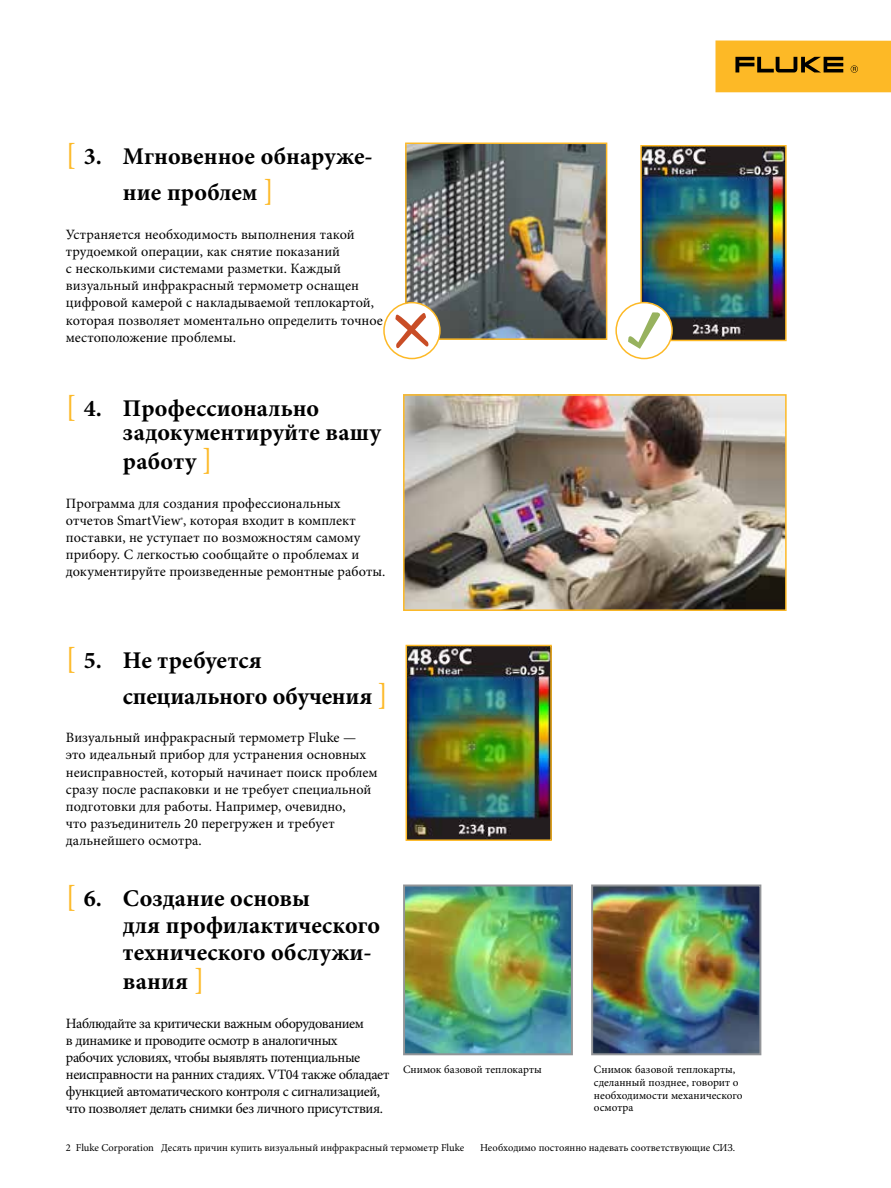
<style>
.page{position:relative;width:891px;height:1188px;background:#fff}
.page>*{position:absolute;margin:0;border:0;box-sizing:border-box;transform-origin:0 0}
.t1{font:700 24px/27.6px "Minion Pro";color:#000}
.t2{font:14.25px/17.1px "Minion Pro";letter-spacing:-.005em;color:#000}
.t3{font:14.25px/17.1px "Minion Pro";letter-spacing:-.03em;color:#000}
.t4{font:11.25px/12.8px "Minion Pro";color:#000}
.t5{font:10.5px "Minion Pro";color:#000}
.s1{font-weight:500;font-size:30px;color:#fdb926}
.s2{font-size:8.25px}
</style>
<div class="page">
<div style="left:716px;top:40px;width:175px;height:52px;background:#fdb926"></div>
<svg style="left:735px;top:57px;width:108px;height:15px"></svg>
<svg style="left:851px;top:65px;width:7px;height:8px"></svg>
<img style="left:643px;top:148px;width:141px;height:190px">
<div style="left:640px;top:145px;width:147px;height:196px;border:2px solid #fdb926"></div>
<img style="left:406px;top:397px;width:378px;height:211px">
<div style="left:403px;top:394px;width:384px;height:217px;border:2px solid #fdb926"></div>
<img style="left:408px;top:146px;width:196px;height:191px">
<div style="left:405px;top:143px;width:202px;height:197px;border:2px solid #fdb926"></div>
<div style="left:384px;top:303px;width:56px;height:56px;background:#fff;border-radius:50%"></div>
<div style="left:383px;top:302px;width:58px;height:57px;border:2px solid #fdb926;border-radius:50%"></div>
<div style="left:616px;top:303px;width:56px;height:56px;background:#fff;border-radius:50%"></div>
<div style="left:615px;top:302px;width:58px;height:57px;border:2px solid #fdb926;border-radius:50%"></div>
<svg style="left:628px;top:312px;width:32px;height:37px"></svg>
<svg style="left:395px;top:313px;width:33px;height:36px"></svg>
<img style="left:409px;top:648px;width:140px;height:190px">
<div style="left:406px;top:645px;width:146px;height:196px;border:2px solid #fdb926"></div>
<img style="left:406px;top:888px;width:164px;height:164px">
<div style="left:403px;top:885px;width:170px;height:170px;border:2px solid #939598"></div>
<img style="left:594px;top:888px;width:164px;height:164px">
<div style="left:591px;top:885px;width:170px;height:170px;border:2px solid #939598"></div>
<h1 class="t1" style="left:123px;top:138px;width:251px;line-height:36px;text-indent:-57px"><span class="s1">[</span> 3. Мгновенное обнаруже&shy;ние проблем <span class="s1">]</span></h1>
<p class="t2" style="left:66px;top:226px;width:318px">Устраняется необходимость выполнения такой трудоемкой операции, как снятие показаний<br>с несколькими системами разметки. Каждый визуальный инфракрасный термометр оснащен цифровой камерой с накладываемой теплокартой, которая позволяет моментально определить точное местоположение проблемы.</p>
<h1 class="t1" style="left:123px;top:396px;width:259px;line-height:24px;text-indent:-57px"><span class="s1">[</span> 4. Профессионально задокументируйте вашу</h1>
<h1 class="t1" style="left:123px;top:447px;width:91px">работу <span class="s1">]</span></h1>
<p class="t2" style="left:66px;top:494px;width:321px">Программа для создания профессиональных отчетов SmartView<span class="s2">®</span>, которая входит в комплект поставки, не уступает по возможностям самому прибору. С легкостью сообщайте о проблемах и документируйте произведенные ремонтные работы.</p>
<h1 class="t1" style="left:123px;top:642px;width:267px;line-height:36px;text-indent:-57px"><span class="s1">[</span> 5. Не требуется специального обучения <span class="s1">]</span></h1>
<p class="t2" style="left:66px;top:729px;width:313px">Визуальный инфракрасный термометр Fluke — это идеальный прибор для устранения основных неисправностей, который начинает поиск проблем сразу после распаковки и не требует специальной подготовки для работы. Например, очевидно,<br>что разъединитель 20 перегружен и требует дальнейшего осмотра.</p>
<h1 class="t1" style="left:123px;top:885px;width:259px;text-indent:-57px"><span class="s1">[</span> 6. Создание основы<br>для профилактического технического обслужи&shy;вания <span class="s1">]</span></h1>
<p class="t3" style="left:66px;top:1015px;width:325px">Наблюдайте за критически важным оборудованием<br>в динамике и проводите осмотр в аналогичных<br>рабочих условиях, чтобы выявлять потенциальные неисправности на ранних стадиях. VT04 также обладает функцией автоматического контроля с сигнализацией, что позволяет делать снимки без личного присутствия.</p>
<p class="t4" style="left:403px;top:1063px;width:140px">Снимок базовой теплокарты</p>
<p class="t4" style="left:594px;top:1063px;width:150px">Снимок базовой теплокарты, сделанный позднее, говорит о необходимости механического осмотра</p>
<p class="t5" style="left:66px;top:1140px;width:400px">2 Fluke Corporation Десять причин купить визуальный инфракрасный термометр Fluke</p>
<p class="t5" style="left:480px;top:1140px;width:257px">Необходимо постоянно надевать соответствующие СИЗ.</p>
</div>
